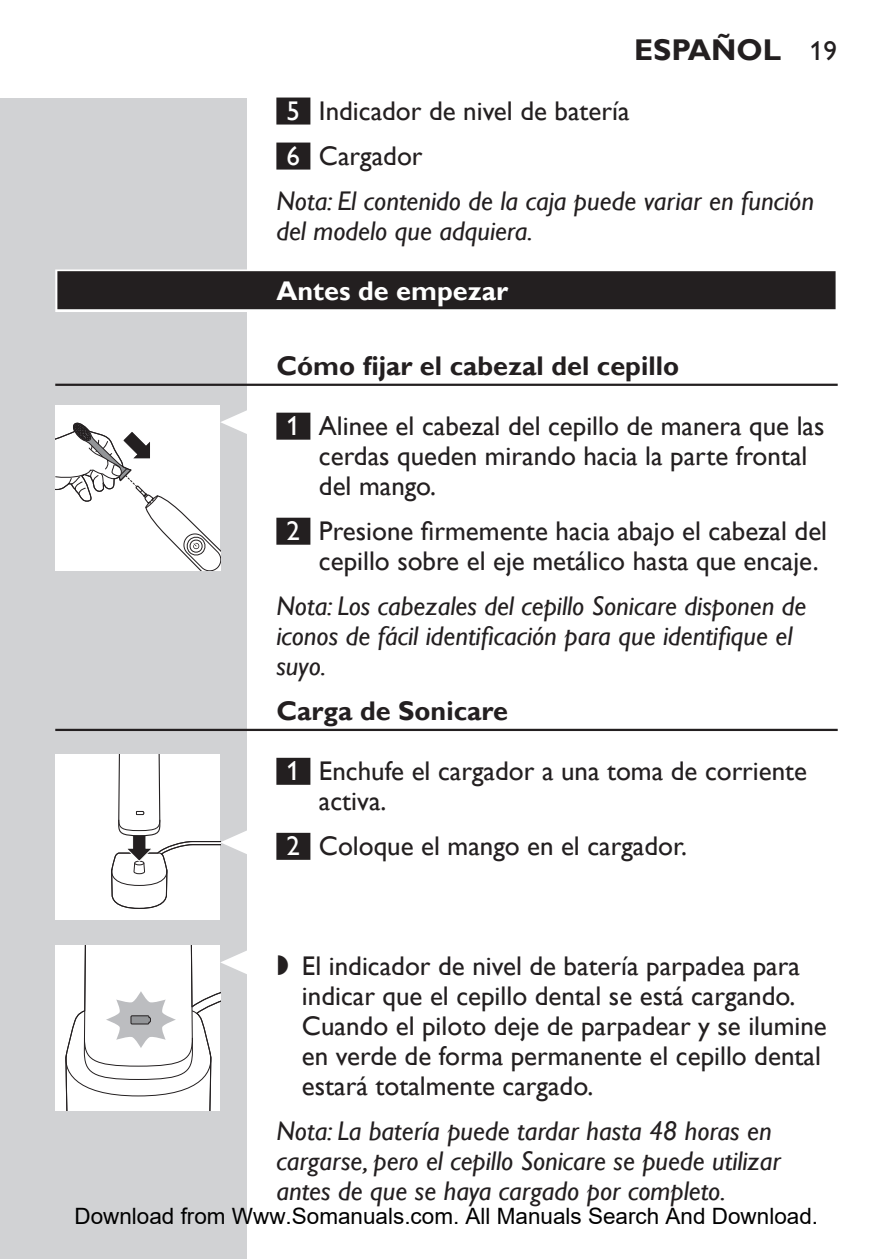
<style>
.page{position:relative;width:893px;height:1259px;background:#fff}
.page>*{position:absolute;margin:0;border:0;box-sizing:border-box;transform-origin:0 0}
.t1{font:700 30px "Gill Sans Alt One WGL";color:#231f20}
.t2{font:27px/30px "Gill Sans Alt One WGL";color:#231f20}
.t3{font:italic 27px/30px "Gill Sans Alt One WGL";color:#231f20}
.t4{font:700 27px "Gill Sans Alt One WGL";color:#231f20}
.t5{font:700 27px "Gill Sans Alt One WGL";color:#fff}
.t6{font:22.5px "Arial";color:#000}
.s1{font-weight:400;font-size:27px}
.s2{color:#fff}
.s3{font-family:"Philips Ll Font Plain"}
</style>
<div class="page">
<div style="left:0;top:98px;width:247px;height:1161px;background:#d1d2d4"></div>
<div style="left:276px;top:98px;width:34px;height:27px;background:#231f20"></div>
<div style="left:276px;top:143px;width:34px;height:27px;background:#231f20"></div>
<div style="left:55px;top:269px;width:783px;height:43px;background:linear-gradient(to right,#ccc,#ccc)"></div>
<div style="left:57px;top:271px;width:779px;height:38px;background:#231f20"></div>
<hr style="left:55px;top:384px;width:783px;height:2px;background:#231f20">
<div style="left:276px;top:413px;width:34px;height:27px;background:#231f20"></div>
<div style="left:276px;top:518px;width:34px;height:27px;background:#231f20"></div>
<hr style="left:55px;top:729px;width:783px;height:2px;background:#231f20">
<div style="left:276px;top:758px;width:34px;height:27px;background:#231f20"></div>
<div style="left:276px;top:833px;width:34px;height:27px;background:#231f20"></div>
<svg style="left:55px;top:405px;width:192px;height:165px"></svg>
<div style="left:55px;top:754px;width:165px;height:165px;background:#fff"></div>
<svg style="left:111px;top:754px;width:136px;height:155px"></svg>
<div style="left:55px;top:945px;width:165px;height:165px;background:#fff"></div>
<svg style="left:65px;top:945px;width:182px;height:165px"></svg>
<p class="t1" style="left:634px;top:29px;width:204px">ESPAÑOL <span class="s1">19</span></p>
<p class="t2" style="left:287px;top:96px;width:344px"><span class="s2">5</span> Indicador de nivel de batería</p>
<p class="t2" style="left:287px;top:141px;width:137px"><span class="s2">6</span> Cargador</p>
<p class="t3" style="left:276px;top:186px;width:539px">Nota: El contenido de la caja puede variar en función</p>
<p class="t3" style="left:276px;top:216px;width:258px">del modelo que adquiera.</p>
<p class="t5" style="left:276px;top:272px;width:233px">Antes de empezar</p>
<p class="t4" style="left:276px;top:347px;width:404px">Cómo fijar el cabezal del cepillo</p>
<p class="t2" style="left:319px;top:411px;width:507px;text-indent:-32px"><span class="s2">1</span> Alinee el cabezal del cepillo de manera que las cerdas queden mirando hacia la parte frontal del mango.</p>
<p class="t2" style="left:319px;top:516px;width:510px;text-indent:-32px"><span class="s2">2</span> Presione firmemente hacia abajo el cabezal del cepillo sobre el eje metálico hasta que encaje.</p>
<p class="t3" style="left:276px;top:591px;width:531px">Nota: Los cabezales del cepillo Sonicare disponen de iconos de fácil identificación para que identifique el suyo.</p>
<p class="t4" style="left:276px;top:692px;width:233px">Carga de Sonicare</p>
<p class="t2" style="left:319px;top:756px;width:490px;text-indent:-32px"><span class="s2">1</span> Enchufe el cargador a una toma de corriente activa.</p>
<p class="t2" style="left:287px;top:831px;width:402px"><span class="s2">2</span> Coloque el mango en el cargador.</p>
<p class="t2" style="left:302px;top:951px;width:526px;text-indent:-26px"><span class="s3">,</span> El indicador de nivel de batería parpadea para indicar que el cepillo dental se está cargando.<br>Cuando el piloto deje de parpadear y se ilumine en verde de forma permanente el cepillo dental estará totalmente cargado.</p>
<p class="t3" style="left:276px;top:1116px;width:506px">Nota: La batería puede tardar hasta 48 horas en cargarse, pero el cepillo Sonicare se puede utilizar antes de que se haya cargado por completo.</p>
<p class="t6" style="left:74px;top:1203px;width:745px">Download from Www.Somanuals.com. All Manuals Search And Download.</p>
</div>
